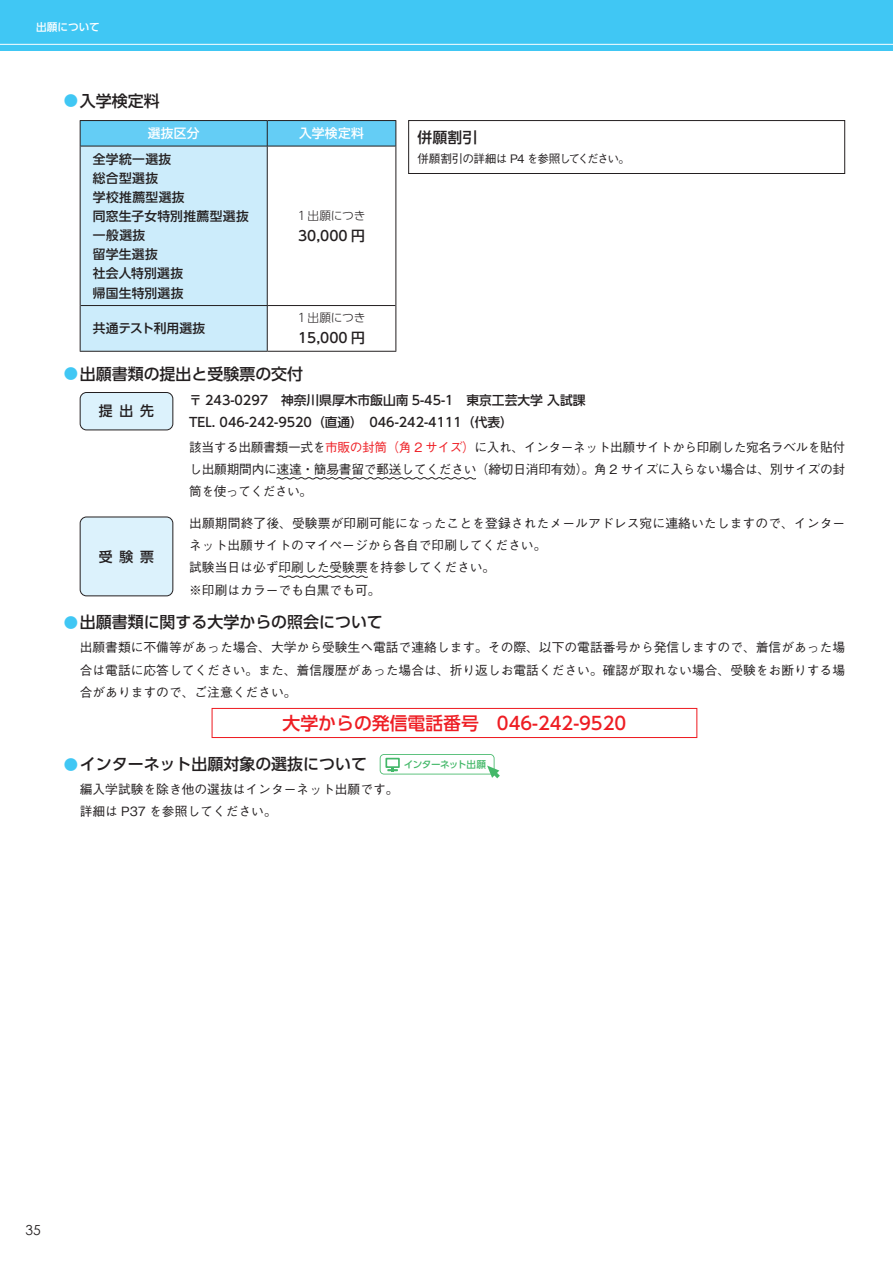
<style>
.page{position:relative;width:893px;height:1263px;background:#fff}
.page>*{position:absolute;margin:0;border:0;box-sizing:border-box;transform-origin:0 0}
.t1{font:500 17.85px "UD Shin Go Pro";color:#ee1d23}
.t2{font:500 15.9px "UD Shin Go Pro";color:#231f20}
.t3{font:500 14.85px "UD Shin Go Pro";color:#231f20}
.t4{font:500 13.8px "UD Shin Go Pro";color:#231f20}
.t5{font:13.8px "Century Gothic";color:#231f20}
.t6{font:500 12.75px/22.4px "Gothic BBB Pro";color:#231f20;text-align:justify}
.t7{font:500 12.75px/22.4px "UD Shin Go Pro";color:#231f20}
.t8{font:500 12.75px/19.2px "UD Shin Go Pro";letter-spacing:.03em;color:#231f20}
.t9{font:500 12.75px "UD Shin Go Pro";letter-spacing:.025em;color:#fff}
.t10{font:500 11.7px "Gothic BBB Pro";letter-spacing:-.065em;color:#231f20}
.t11{font:300 11.7px "UD Shin Go Pro";letter-spacing:-.015em;color:#231f20}
.t12{font:500 10.65px "UD Shin Go Pro";color:#fff}
.t13{font:500 9.6px "UD Shin Go Pro";letter-spacing:-.04em;color:#44b869}
.s1{font-size:14.4px;color:#40c7f4}
.s2{color:#ee1d23}
</style>
<div class="page">
<div style="left:0;top:0;width:893px;height:51px;background:#40c7f4"></div>
<hr style="left:0;top:44px;width:893px;height:1px;background:#fff">
<hr style="left:80px;top:120px;width:187px;height:1px;background:#231f20">
<hr style="left:267px;top:120px;width:129px;height:1px;background:#231f20">
<svg style="left:80px;top:121px;width:316px;height:230px"></svg>
<hr style="left:80px;top:146px;width:1px;height:160px;background:#231f20">
<hr style="left:395px;top:146px;width:1px;height:160px;background:#231f20">
<hr style="left:80px;top:306px;width:1px;height:45px;background:#231f20">
<hr style="left:395px;top:306px;width:1px;height:45px;background:#231f20">
<hr style="left:80px;top:351px;width:187px;height:1px;background:#231f20">
<hr style="left:267px;top:351px;width:129px;height:1px;background:#231f20">
<svg style="left:276px;top:477px;width:201px;height:3px"></svg>
<div style="left:80px;top:517px;width:93px;height:79px;background:#dcf2fc;border-radius:6px"></div>
<div style="left:80px;top:517px;width:93px;height:79px;border:1px solid #231f20;border-radius:6px"></div>
<svg style="left:278px;top:575px;width:90px;height:3px"></svg>
<div style="left:80px;top:392px;width:93px;height:38px;background:#dcf2fc;border-radius:6px"></div>
<div style="left:80px;top:392px;width:93px;height:38px;border:1px solid #231f20;border-radius:6px"></div>
<div style="left:212px;top:708px;width:485px;height:30px;border:1px solid #ee1d23"></div>
<div style="left:408px;top:120px;width:437px;height:54px;border:1px solid #231f20"></div>
<svg style="left:380px;top:754px;width:120px;height:24px"></svg>
<p class="t12" style="left:36px;top:18px;width:65px">出願について</p>
<p class="t2" style="left:64px;top:88px;width:97px"><span class="s1">●</span>入学検定料</p>
<p class="t9" style="left:148px;top:123px;width:53px">選抜区分</p>
<p class="t9" style="left:299px;top:123px;width:66px">入学検定料</p>
<p class="t8" style="left:93px;top:149px;width:157px">全学統一選抜<br>総合型選抜<br>学校推薦型選抜<br>同窓生子女特別推薦型選抜一般選抜<br>留学生選抜<br>社会人特別選抜<br>帰国生特別選抜</p>
<p class="t11" style="left:298px;top:206px;width:69px">1 出願につき</p>
<p class="t4" style="left:298px;top:224px;width:68px">30,000 円</p>
<p class="t11" style="left:298px;top:308px;width:69px">1 出願につき</p>
<p class="t4" style="left:298px;top:327px;width:68px">15,000 円</p>
<p class="t2" style="left:64px;top:361px;width:241px"><span class="s1">●</span>出願書類の提出と受験票の交付</p>
<p class="t7" style="left:93px;top:317px;width:114px">共通テスト利用選抜</p>
<p class="t3" style="left:418px;top:125px;width:61px">併願割引</p>
<p class="t10" style="left:418px;top:149px;width:214px">併願割引の詳細は P4 を参照してください。</p>
<p class="t4" style="left:99px;top:400px;width:57px">提出先</p>
<p class="t4" style="left:99px;top:545px;width:57px">受験票</p>
<p class="t7" style="left:189px;top:388px;width:398px">〒 243-0297　神奈川県厚木市飯山南 5-45-1　東京工芸大学 入試課<br>TEL. 046-242-9520（直通）　046-242-4111（代表）</p>
<p class="t6" style="left:189px;top:434px;width:657px">該当する出願書類一式を<span class="s2">市販の封筒（角 2 サイズ）</span>に入れ、インターネット出願サイトから印刷した宛名ラベルを貼付し出願期間内に速達・簡易書留で郵送してください（締切日消印有効）。角 2 サイズに入らない場合は、別サイズの封筒を使ってください。</p>
<p class="t6" style="left:189px;top:510px;width:658px;text-align:left">出願期間終了後、受験票が印刷可能になったことを登録されたメールアドレス宛に連絡いたしますので、インターネット出願サイトのマイページから各自で印刷してください。<br>試験当日は必ず印刷した受験票を持参してください。<br>※印刷はカラーでも白黒でも可。</p>
<p class="t2" style="left:64px;top:609px;width:321px"><span class="s1">●</span>出願書類に関する大学からの照会について</p>
<p class="t6" style="left:80px;top:635px;width:767px">出願書類に不備等があった場合、大学から受験生へ電話で連絡します。その際、以下の電話番号から発信しますので、着信があった場合は電話に応答してください。また、着信履歴があった場合は、折り返しお電話ください。確認が取れない場合、受験をお断りする場合がありますので、ご注意ください。</p>
<h1 class="t1" style="left:283px;top:708px;width:345px">大学からの発信電話番号　046-242-9520</h1>
<p class="t2" style="left:64px;top:751px;width:305px"><span class="s1">●</span>インターネット出願対象の選抜について</p>
<p class="t6" style="left:80px;top:776px;width:320px">編入学試験を除き他の選抜はインターネット出願です。詳細は P37 を参照してください。</p>
<p class="t13" style="left:404px;top:756px;width:84px">インターネット出願</p>
<p class="t5" style="left:26px;top:1222px;width:17px">35</p>
</div>
